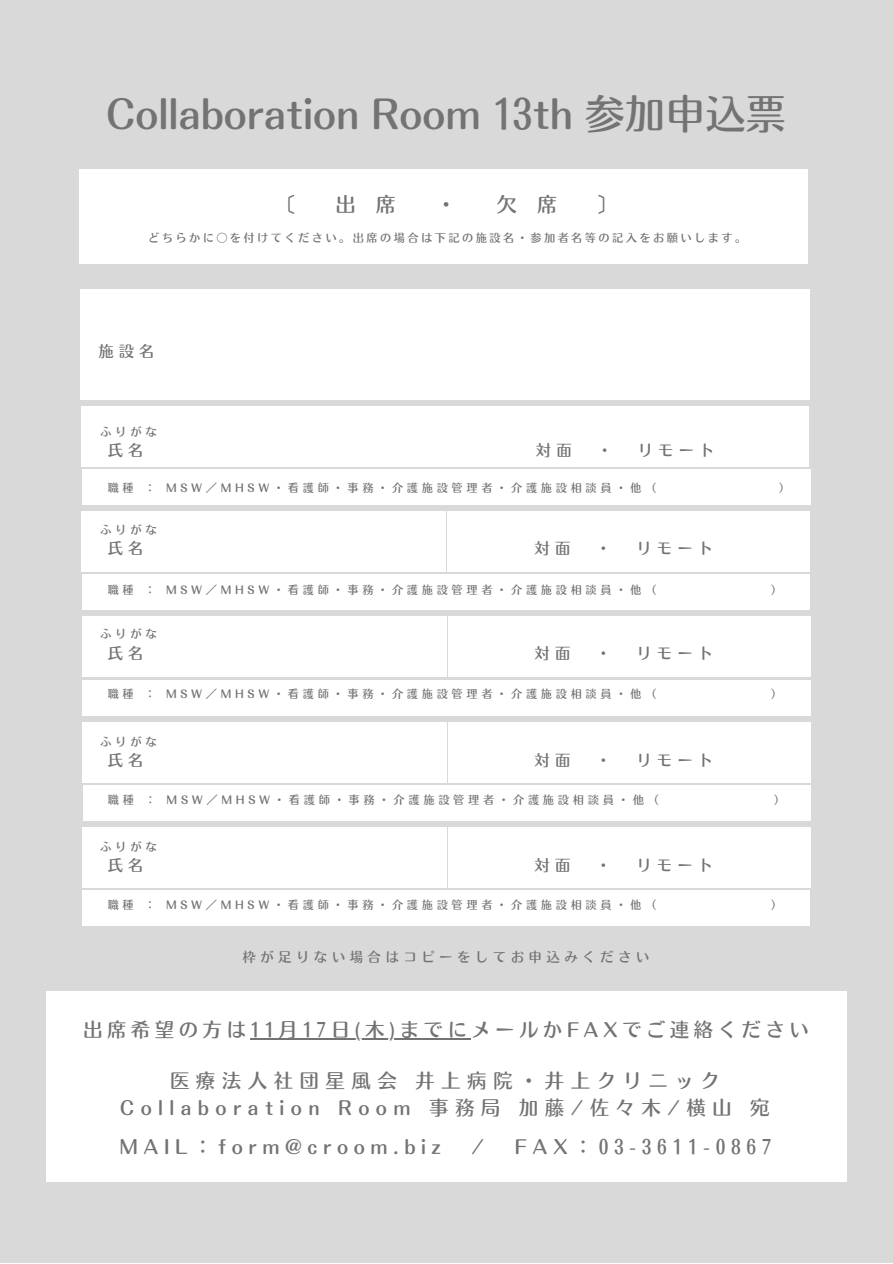
<style>
.page{position:relative;width:893px;height:1264px;background:#fff}
.page>*{position:absolute;margin:0;border:0;box-sizing:border-box;transform-origin:0 0}
.t1{font:40.2px "Motoya Ma Aporo Std W4";color:#737373}
.t2{font:20.1px "Motoya Ma Aporo Std W4";color:#737373}
.t3{font:19.5px/27px "Motoya Ma Aporo Std W4";letter-spacing:.33em;color:#737373;text-align:center}
.t4{font:19.5px "Motoya Ma Aporo Std W4";letter-spacing:.285em;color:#737373}
.t5{font:19.5px "Motoya Ma Aporo Std W4";letter-spacing:.225em;color:#737373}
.t6{font:15.3px "Motoya Ma Aporo Std W4";letter-spacing:.33em;color:#737373}
.t7{font:13.5px "Motoya Ma Aporo Std W4";letter-spacing:.33em;color:#737373}
.t8{font:11.4px "Motoya Ma Aporo Std W4";letter-spacing:.33em;color:#737373}
.t9{font:11.25px "Motoya Ma Aporo Std W4";letter-spacing:.33em;color:#737373}
.t10{font:11.25px "Motoya Ma Aporo Std W4";letter-spacing:.22em;color:#737373}
</style>
<div class="page">
<div style="left:0;top:0;width:892px;height:1262px;background:#d9d9d9"></div>
<div style="left:80px;top:289px;width:729px;height:110px;background:#fff"></div>
<div style="left:81px;top:406px;width:365px;height:61px;background:#fff"></div>
<div style="left:447px;top:406px;width:361px;height:61px;background:#fff"></div>
<div style="left:82px;top:468px;width:728px;height:36px;background:#fff"></div>
<div style="left:82px;top:511px;width:364px;height:60px;background:#fff"></div>
<div style="left:447px;top:511px;width:362px;height:60px;background:#fff"></div>
<div style="left:82px;top:574px;width:727px;height:36px;background:#fff"></div>
<div style="left:83px;top:616px;width:364px;height:61px;background:#fff"></div>
<div style="left:448px;top:616px;width:362px;height:61px;background:#fff"></div>
<div style="left:83px;top:722px;width:364px;height:60px;background:#fff"></div>
<div style="left:448px;top:722px;width:362px;height:60px;background:#fff"></div>
<div style="left:82px;top:679px;width:729px;height:36px;background:#fff"></div>
<div style="left:83px;top:784px;width:727px;height:36px;background:#fff"></div>
<div style="left:82px;top:890px;width:727px;height:36px;background:#fff"></div>
<div style="left:448px;top:827px;width:362px;height:60px;background:#fff"></div>
<div style="left:82px;top:826px;width:364px;height:61px;background:#fff"></div>
<div style="left:46px;top:991px;width:800px;height:190px;background:#fff"></div>
<hr style="left:250px;top:1038px;width:221px;height:2px;background:#737373">
<div style="left:80px;top:169px;width:728px;height:95px;background:#fff"></div>
<h1 class="t1" style="left:107px;top:94px;width:681px">Collaboration Room 13th 参加申込票</h1>
<h2 class="t2" style="left:275px;top:195px;width:22px">〔</h2>
<h2 class="t2" style="left:335px;top:195px;width:62px">出 席</h2>
<h2 class="t2" style="left:436px;top:195px;width:22px">・</h2>
<h2 class="t2" style="left:496px;top:195px;width:62px">欠 席</h2>
<h2 class="t2" style="left:597px;top:195px;width:22px">〕</h2>
<p class="t10" style="left:148px;top:232px;width:599px">どちらかに〇を付けてください。出席の場合は下記の施設名・参加者名等の記入をお願いします。</p>
<h3 class="t6" style="left:98px;top:343px;width:58px">施設名</h3>
<p class="t8" style="left:100px;top:426px;width:58px">ふりがな</p>
<h3 class="t6" style="left:108px;top:443px;width:37px">氏名</h3>
<h3 class="t6" style="left:536px;top:443px;width:36px">対面</h3>
<h3 class="t6" style="left:597px;top:443px;width:17px">・</h3>
<h3 class="t6" style="left:638px;top:443px;width:78px">リモート</h3>
<p class="t9" style="left:108px;top:482px;width:550px">職種 ： MSW／MHSW・看護師・事務・介護施設管理者・介護施設相談員・他（</p>
<p class="t9" style="left:779px;top:482px;width:13px">）</p>
<p class="t8" style="left:100px;top:524px;width:58px">ふりがな</p>
<h3 class="t6" style="left:108px;top:541px;width:37px">氏名</h3>
<h3 class="t6" style="left:534px;top:541px;width:36px">対面</h3>
<h3 class="t6" style="left:595px;top:541px;width:17px">・</h3>
<h3 class="t6" style="left:636px;top:541px;width:78px">リモート</h3>
<p class="t9" style="left:108px;top:584px;width:550px">職種 ： MSW／MHSW・看護師・事務・介護施設管理者・介護施設相談員・他（</p>
<p class="t9" style="left:771px;top:584px;width:13px">）</p>
<p class="t8" style="left:100px;top:628px;width:58px">ふりがな</p>
<h3 class="t6" style="left:108px;top:645px;width:37px">氏名</h3>
<h3 class="t6" style="left:534px;top:645px;width:36px">対面</h3>
<h3 class="t6" style="left:595px;top:645px;width:17px">・</h3>
<h3 class="t6" style="left:636px;top:645px;width:78px">リモート</h3>
<p class="t9" style="left:108px;top:688px;width:550px">職種 ： MSW／MHSW・看護師・事務・介護施設管理者・介護施設相談員・他（</p>
<p class="t9" style="left:771px;top:688px;width:13px">）</p>
<p class="t8" style="left:100px;top:736px;width:58px">ふりがな</p>
<h3 class="t6" style="left:108px;top:752px;width:37px">氏名</h3>
<h3 class="t6" style="left:534px;top:752px;width:36px">対面</h3>
<h3 class="t6" style="left:595px;top:752px;width:17px">・</h3>
<h3 class="t6" style="left:636px;top:752px;width:78px">リモート</h3>
<p class="t9" style="left:108px;top:794px;width:552px">職種 ： MSW／MHSW・看護師・事務・介護施設管理者・介護施設相談員・他（</p>
<p class="t9" style="left:774px;top:794px;width:13px">）</p>
<p class="t8" style="left:100px;top:841px;width:58px">ふりがな</p>
<h3 class="t6" style="left:108px;top:857px;width:37px">氏名</h3>
<h3 class="t6" style="left:534px;top:857px;width:36px">対面</h3>
<h3 class="t6" style="left:595px;top:857px;width:17px">・</h3>
<h3 class="t6" style="left:636px;top:857px;width:78px">リモート</h3>
<p class="t9" style="left:108px;top:899px;width:550px">職種 ： MSW／MHSW・看護師・事務・介護施設管理者・介護施設相談員・他（</p>
<p class="t9" style="left:771px;top:899px;width:13px">）</p>
<p class="t7" style="left:242px;top:950px;width:408px">枠が足りない場合はコピーをしてお申込みください</p>
<h3 class="t5" style="left:83px;top:1019px;width:727px">出席希望の方は11月 17日 (木)までにメールかFAXでご連絡ください</h3>
<h3 class="t3" style="left:120px;top:1067px;width:651px">医療法人社団星風会 井上病院・井上クリニック<br>Collaboration Room 事務局 加藤/佐々木/横山 宛</h3>
<h3 class="t4" style="left:119px;top:1136px;width:323px">MAIL：form@croom.biz</h3>
<h3 class="t4" style="left:471px;top:1136px;width:14px">/</h3>
<h3 class="t4" style="left:514px;top:1136px;width:258px">FAX：03-3611-0867</h3>
</div>
